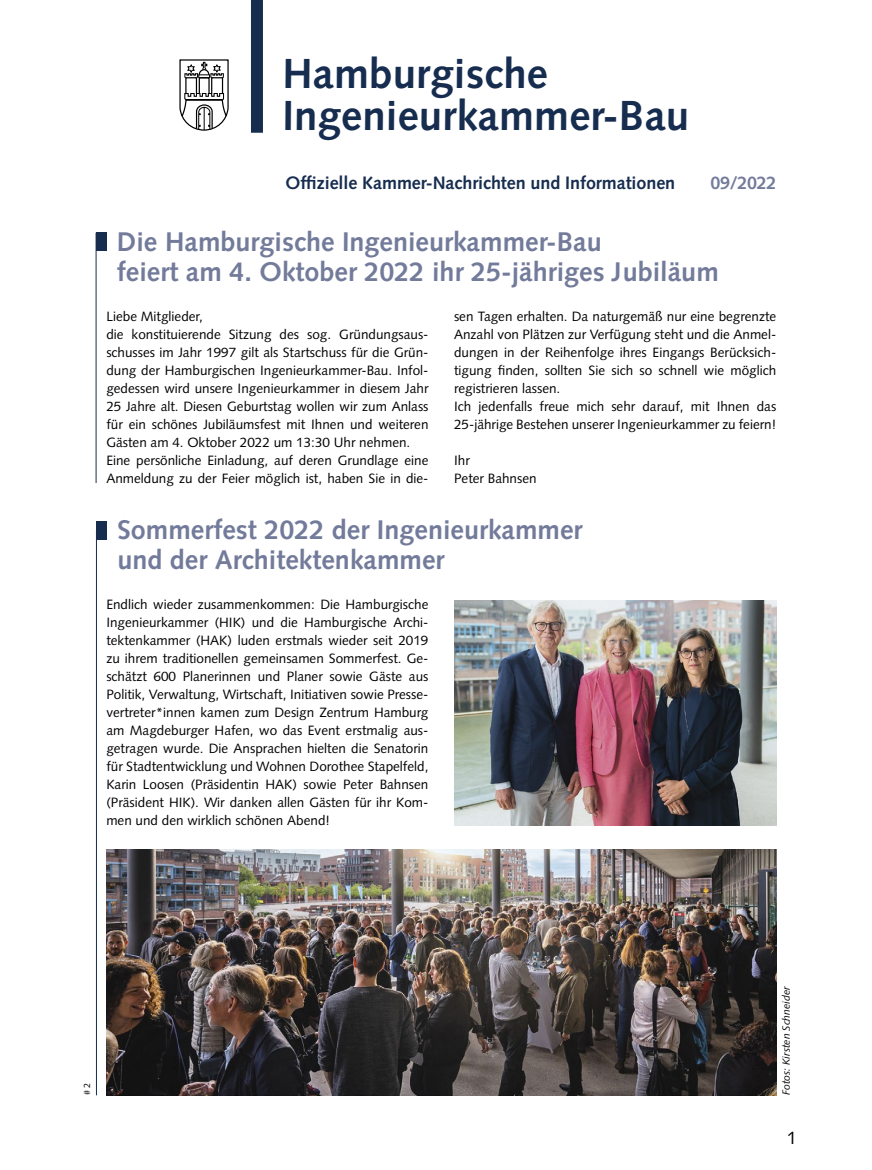
<style>
.page{position:relative;width:872px;height:1170px;background:#fff}
.page>*{position:absolute;margin:0;border:0;box-sizing:border-box;transform-origin:0 0}
.t1{font:700 42px/42px "Syntax LT Std";letter-spacing:.005em;color:#172d50}
.t2{font:700 27px/30px "Syntax LT Std";color:#737b9b}
.t3{font:700 18px "Syntax LT Std";letter-spacing:-.005em;color:#172d50}
.t4{font:700 18px "Syntax LT Std";letter-spacing:-.02em;color:#737b9b}
.t5{font:18px "Syntax LT Std";color:#000}
.t6{font:13.5px/18px "Syntax LT Std";color:#000}
.t7{font:italic 10.5px "Syntax LT Std";color:#000}
.t8{font:9px "Syntax LT Std";color:#000}
</style>
<div class="page">
<svg style="left:179px;top:59px;width:50px;height:72px"></svg>
<div style="left:251px;top:0;width:12px;height:133px;background:#172d50"></div>
<div style="left:96px;top:232px;width:10px;height:19px;background:#172d50"></div>
<hr style="left:96px;top:233px;width:1px;height:250px;background:#172d50">
<hr style="left:96px;top:529px;width:1px;height:566px;background:#172d50">
<div style="left:96px;top:520px;width:11px;height:19px;background:#172d50"></div>
<img style="left:454px;top:600px;width:322px;height:225px">
<img style="left:106px;top:849px;width:670px;height:246px">
<h1 class="t1" style="left:282px;top:53px;width:408px">Hamburgische<br>Ingenieurkammer-Bau</h1>
<h3 class="t3" style="left:285px;top:172px;width:391px">Offizielle Kammer-Nachrichten und Informationen</h3>
<h3 class="t4" style="left:710px;top:172px;width:67px">09/2022</h3>
<h2 class="t2" style="left:117px;top:227px;width:603px">Die Hamburgische Ingenieurkammer-Bau<br>feiert am 4. Oktober 2022 ihr 25-jähriges Jubiläum</h2>
<p class="t6" style="left:106px;top:307px;width:324px">Liebe Mitglieder,<br>die konstituierende Sitzung des sog. Gründungsaus&shy;schusses im Jahr 1997 gilt als Startschuss für die Grün&shy;dung der Hamburgischen Ingenieurkammer-Bau. Infol&shy;gedessen wird unsere Ingenieurkammer in diesem Jahr 25 Jahre alt. Diesen Geburtstag wollen wir zum Anlass für ein schönes Jubiläumsfest mit Ihnen und weiteren Gästen am 4. Oktober 2022 um 13:30 Uhr nehmen.<br>Eine persönliche Einladung, auf deren Grundlage eine Anmeldung zu der Feier möglich ist, haben Sie in die-</p>
<p class="t6" style="left:454px;top:307px;width:324px">sen Tagen erhalten. Da naturgemäß nur eine begrenzte Anzahl von Plätzen zur Verfügung steht und die Anmel&shy;dungen in der Reihenfolge ihres Eingangs Berücksich&shy;tigung finden, sollten Sie sich so schnell wie möglich registrieren lassen.<br>Ich jedenfalls freue mich sehr darauf, mit Ihnen das 25-jährige Bestehen unserer Ingenieurkammer zu feiern!</p>
<p class="t6" style="left:454px;top:451px;width:84px">Ihr<br>Peter Bahnsen</p>
<h2 class="t2" style="left:117px;top:515px;width:467px">Sommerfest 2022 der Ingenieurkammer und der Architektenkammer</h2>
<p class="t6" style="left:106px;top:595px;width:324px;text-align:justify">Endlich wieder zusammenkommen: Die Hamburgische Ingenieurkammer (HIK) und die Hamburgische Archi&shy;tektenkammer (HAK) luden erstmals wieder seit 2019 zu ihrem traditionellen gemeinsamen Sommerfest. Ge&shy;schätzt 600 Planerinnen und Planer sowie Gäste aus Politik, Verwaltung, Wirtschaft, Initiativen sowie Presse&shy;vertreter*innen kamen zum Design Zentrum Hamburg am Magdeburger Hafen, wo das Event erstmalig aus&shy;getragen wurde. Die Ansprachen hielten die Senatorin für Stadtentwicklung und Wohnen Dorothee Stapelfeld, Karin Loosen (Präsidentin HAK) sowie Peter Bahnsen (Präsident HIK). Wir danken allen Gästen für ihr Kom&shy;men und den wirklich schönen Abend!</p>
<p class="t8" style="left:82px;top:1095px;width:14px;rotate:-90deg"># 2</p>
<p class="t7" style="left:780px;top:1095px;width:111px;rotate:-90deg">Fotos: Kirsten Schneider</p>
<h3 class="t5" style="left:787px;top:1127px;width:12px">1</h3>
</div>
